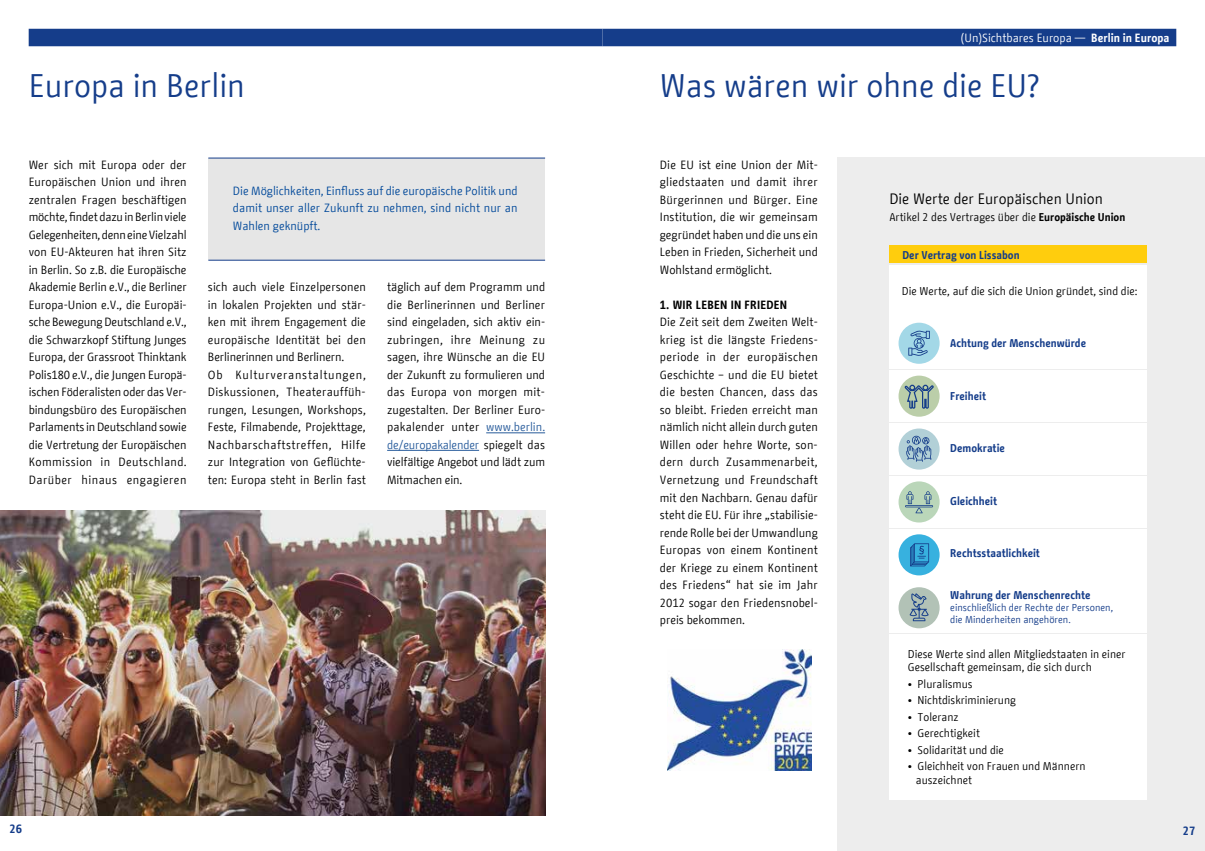
<style>
.page{position:relative;width:1205px;height:851px;background:#fff}
.page>*{position:absolute;margin:0;border:0;box-sizing:border-box;transform-origin:0 0}
.t1{font:32.5px "BMF Change";color:#153d8a}
.t2{font:15px "BMF Change";color:#000}
.t3{font:11.88px/17.5px "BMF Change";letter-spacing:.005em;color:#000;text-align:justify}
.t4{font:11.88px/17.5px "BMF Change";letter-spacing:.005em;color:#00489a;text-align:justify}
.t5{font:11.88px "BMF Change";color:#fff}
.t6{font:700 11.88px "BMF Change";letter-spacing:.02em;color:#000}
.t7{font:700 11.88px "BMF Change";color:#153d8a}
.t8{font:11.25px/13.5px "BMF Change";color:#000}
.t9{font:700 11.25px "BMF Change";color:#153d8a}
.t10{font:10px/12px "BMF Change";color:#153d8a}
.s1{font-weight:700}
.s2{color:#275b9b}
</style>
<div class="page">
<div style="left:611px;top:29px;width:556px;height:17px;background:#153d8a"></div>
<div style="left:37px;top:29px;width:557px;height:17px;background:#153d8a"></div>
<div style="left:838px;top:158px;width:367px;height:692px;background:#ededed"></div>
<div style="left:889px;top:318px;width:258px;height:51px;background:#fff"></div>
<div style="left:889px;top:370px;width:258px;height:51px;background:#fff"></div>
<div style="left:889px;top:423px;width:258px;height:51px;background:#fff"></div>
<div style="left:889px;top:265px;width:258px;height:51px;background:#fff"></div>
<div style="left:889px;top:476px;width:258px;height:51px;background:#fff"></div>
<div style="left:889px;top:529px;width:258px;height:51px;background:#fff"></div>
<div style="left:889px;top:581px;width:258px;height:51px;background:#fff"></div>
<div style="left:889px;top:634px;width:258px;height:166px;background:#fff"></div>
<div style="left:898px;top:322px;width:41px;height:42px;background:#a3d8e7;border-radius:50%"></div>
<div style="left:898px;top:375px;width:41px;height:41px;background:#bbcea9;border-radius:50%"></div>
<div style="left:898px;top:428px;width:41px;height:41px;background:#b2d0d7;border-radius:50%"></div>
<div style="left:898px;top:481px;width:41px;height:41px;background:#bad6b9;border-radius:50%"></div>
<div style="left:898px;top:534px;width:41px;height:41px;background:#37b1df;border-radius:50%"></div>
<div style="left:898px;top:587px;width:41px;height:41px;background:#b2c2b6;border-radius:50%"></div>
<svg style="left:908px;top:330px;width:22px;height:26px"></svg>
<svg style="left:904px;top:384px;width:31px;height:25px"></svg>
<svg style="left:906px;top:435px;width:25px;height:26px"></svg>
<svg style="left:905px;top:491px;width:28px;height:22px"></svg>
<svg style="left:910px;top:543px;width:19px;height:23px"></svg>
<svg style="left:909px;top:593px;width:19px;height:28px"></svg>
<div style="left:889px;top:245px;width:258px;height:18px;background:#ffcd0d"></div>
<hr style="left:486px;top:432px;width:59px;height:1px;background:#275b9b">
<hr style="left:387px;top:450px;width:92px;height:1px;background:#275b9b">
<div style="left:208px;top:158px;width:337px;height:102px;background:#e6e6e6"></div>
<hr style="left:208px;top:157px;width:337px;height:1px;background:#153d8a">
<hr style="left:208px;top:260px;width:337px;height:1px;background:#153d8a">
<img style="left:0;top:510px;width:545px;height:305px">
<img style="left:667px;top:649px;width:144px;height:121px">
<p class="t5" style="left:961px;top:30px;width:210px">(Un)Sichtbares Europa — <span class="s1">Berlin in Europa</span></p>
<h1 class="t1" style="left:29px;top:63px;width:218px">Europa in Berlin</h1>
<h1 class="t1" style="left:660px;top:63px;width:381px">Was wären wir ohne die EU?</h1>
<p class="t3" style="left:29px;top:156px;width:160px">Wer sich mit Europa oder der Europäischen Union und ihren zentralen Fragen beschäftigen möchte, findet dazu in Berlin viele Gelegenheiten, denn eine Vielzahl von EU-Akteuren hat ihren Sitz in Berlin. So z.B. die Europäische Akademie Berlin e.V., die Berliner Europa-Union e.V., die Europäi&shy;sche Bewegung Deutschland e.V., die Schwarzkopf Stiftung Junges Europa, der Grassroot Thinktank Polis180 e.V., die Jungen Europä&shy;ischen Föderalisten oder das Ver&shy;bindungsbüro des Europäischen Parlaments in Deutschland sowie die Vertretung der Europäischen Kommission in Deutschland.<br>Darüber hinaus engagieren</p>
<p class="t7" style="left:10px;top:820px;width:14px">26</p>
<p class="t3" style="left:660px;top:156px;width:160px">Die EU ist eine Union der Mit&shy;gliedstaaten und damit ihrer Bürgerinnen und Bürger. Eine Institution, die wir gemeinsam gegründet haben und die uns ein Leben in Frieden, Sicherheit und Wohlstand ermöglicht.</p>
<p class="t6" style="left:660px;top:296px;width:129px">1. WIR LEBEN IN FRIEDEN</p>
<p class="t3" style="left:660px;top:313px;width:160px">Die Zeit seit dem Zweiten Welt&shy;krieg ist die längste Friedens&shy;periode in der europäischen Geschichte – und die EU bietet die besten Chancen, dass das so bleibt. Frieden erreicht man nämlich nicht allein durch guten Willen oder hehre Worte, son&shy;dern durch Zusammenarbeit, Vernetzung und Freundschaft mit den Nachbarn. Genau dafür steht die EU. Für ihre „stabilisie&shy;rende Rolle bei der Umwandlung Europas von einem Kontinent der Kriege zu einem Kontinent des Friedens“ hat sie im Jahr 2012 sogar den Friedensnobel&shy;preis bekommen.</p>
<p class="t4" style="left:233px;top:182px;width:286px">Die Möglichkeiten, Einfluss auf die europäische Politik und damit unser aller Zukunft zu nehmen, sind nicht nur an Wahlen geknüpft.</p>
<p class="t2" style="left:889px;top:188px;width:215px">Die Werte der Europäischen Union</p>
<p class="t8" style="left:889px;top:210px;width:237px">Artikel 2 des Vertrages über die <span class="s1">Europäische Union</span></p>
<p class="t9" style="left:902px;top:246px;width:119px">Der Vertrag von Lissabon</p>
<p class="t3" style="left:208px;top:278px;width:160px;text-align:left">sich auch viele Einzelpersonen in lokalen Projekten und stär&shy;ken mit ihrem Engagement die europäische Identität bei den<br>Berlinerinnen und Berlinern.<br>Ob Kulturveranstaltungen,<br>Diskussionen, Theaterauffüh&shy;rungen, Lesungen, Workshops,<br>Feste, Filmabende, Projekttage,<br>Nachbarschaftstreffen, Hilfe zur Integration von Geflüchte&shy;ten: Europa steht in Berlin fast</p>
<p class="t3" style="left:387px;top:278px;width:160px">täglich auf dem Programm und die Berlinerinnen und Berliner sind eingeladen, sich aktiv ein&shy;zubringen, ihre Meinung zu sagen, ihre Wünsche an die EU der Zukunft zu formulieren und das Europa von morgen mit&shy;zugestalten. Der Berliner Euro&shy;pakalender unter <span class="s2">www.berlin. de/europakalender</span> spiegelt das vielfältige Angebot und lädt zum Mitmachen ein.</p>
<p class="t8" style="left:902px;top:285px;width:237px">Die Werte, auf die sich die Union gründet, sind die:</p>
<p class="t9" style="left:950px;top:335px;width:137px">Achtung der Menschenwürde</p>
<p class="t9" style="left:950px;top:387px;width:37px">Freiheit</p>
<p class="t9" style="left:950px;top:440px;width:56px">Demokratie</p>
<p class="t9" style="left:950px;top:492px;width:48px">Gleichheit</p>
<p class="t9" style="left:950px;top:545px;width:91px">Rechtsstaatlichkeit</p>
<p class="t9" style="left:950px;top:586px;width:142px">Wahrung der Menschenrechte</p>
<p class="t10" style="left:950px;top:601px;width:164px">einschließlich der Rechte der Personen, die Minderheiten angehören.</p>
<p class="t8" style="left:908px;top:647px;width:219px">Diese Werte sind allen Mitgliedstaaten in einer<br>Gesellschaft gemeinsam, die sich durch</p>
<p class="t8" style="left:908px;top:677px;width:66px">• Pluralismus</p>
<p class="t8" style="left:908px;top:693px;width:110px">• Nichtdiskriminierung</p>
<p class="t8" style="left:908px;top:710px;width:52px">• Toleranz</p>
<p class="t8" style="left:908px;top:726px;width:74px">• Gerechtigkeit</p>
<p class="t8" style="left:908px;top:743px;width:98px">• Solidarität und die</p>
<p class="t8" style="left:916px;top:759px;width:171px;text-indent:-8px">• Gleichheit von Frauen und Männern auszeichnet</p>
<p class="t7" style="left:1183px;top:822px;width:14px">27</p>
</div>
